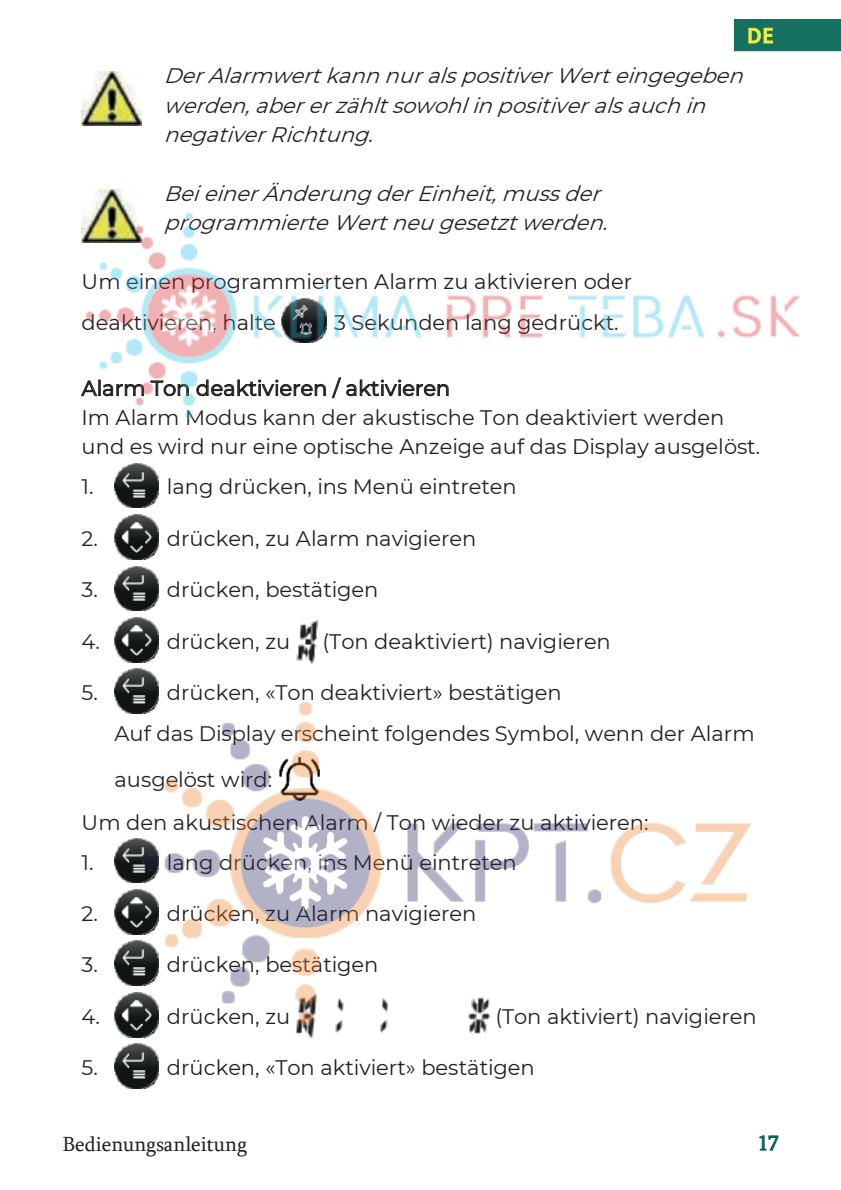
<style>
.page{position:relative;width:841px;height:1190px;background:#fff}
.page>*{position:absolute;margin:0;border:0;box-sizing:border-box;transform-origin:0 0}
.t1{font:21px/40.6px "Montserrat";color:#231f20}
.t2{font:italic 21px/29.4px "Montserrat";color:#231f20}
.t3{font:21px "Sylfaen";color:#231f20}
.t4{font:21px "Sylfaen";color:#076554}
</style>
<div class="page">
<svg style="left:759px;top:1135px;width:19px;height:16px"></svg>
<svg style="left:733px;top:20px;width:107px;height:31px;background:#27795e"></svg>
<img style="left:114px;top:463px;width:45px;height:45px">
<img style="left:114px;top:514px;width:45px;height:45px">
<img style="left:114px;top:566px;width:45px;height:44px">
<img style="left:114px;top:617px;width:45px;height:20px">
<img style="left:300px;top:619px;width:17px;height:18px">
<img style="left:81px;top:72px;width:60px;height:53px">
<img style="left:81px;top:189px;width:719px;height:230px">
<img style="left:114px;top:637px;width:638px;height:452px">
<p class="t2" style="left:164px;top:60px;width:588px">Der Alarmwert kannnur alspositiver Wert eingegeben werden, aber er zählt sowohl in positiver als auch in negativer Richtung.</p>
<p class="t2" style="left:164px;top:178px;width:453px">Bei einer Änderungder Einheit, mussder programmierte Wertneu gesetztwerden.</p>
<p class="t1" style="left:82px;top:261px;width:552px">Um einen programmierten Alarm zu aktivieren oder deaktivieren, halte</p>
<p class="t1" style="left:334px;top:301px;width:286px">3 Sekunden lang gedrückt.</p>
<p class="t1" style="left:82px;top:372px;width:680px;line-height:29.4px">Alarm Ton deaktivieren / aktivieren<br>Im Alarm Modus kann der akustische Ton deaktiviert werden und es wird nur eine optische Anzeige auf das Display ausgelöst.</p>
<p class="t1" style="left:82px;top:466px;width:14px">1.</p>
<p class="t1" style="left:167px;top:466px;width:351px">lang drücken, ins Menü eintreten</p>
<p class="t1" style="left:82px;top:517px;width:18px">2.</p>
<p class="t1" style="left:167px;top:517px;width:311px">drücken, zu Alarm navigieren</p>
<p class="t1" style="left:82px;top:569px;width:18px">3.</p>
<p class="t1" style="left:167px;top:569px;width:213px">drücken, bestätigen</p>
<p class="t1" style="left:82px;top:620px;width:20px">4.</p>
<p class="t1" style="left:167px;top:620px;width:125px">drücken, zu</p>
<p class="t1" style="left:322px;top:620px;width:290px">(Ton deaktiviert) navigieren</p>
<p class="t1" style="left:82px;top:671px;width:18px">5.</p>
<p class="t1" style="left:114px;top:671px;width:641px;text-indent:53px">drücken, «Ton deaktiviert» bestätigen<br>Auf das Display erscheint folgendes Symbol, wenn der Alarm</p>
<p class="t1" style="left:82px;top:756px;width:568px;line-height:43.4px;text-indent:33px">ausgelöst wird:<br>Um den akustischen Alarm / Ton wieder zu aktivieren:</p>
<p class="t1" style="left:82px;top:841px;width:14px">1.</p>
<p class="t1" style="left:167px;top:841px;width:351px">lang drücken, ins Menü eintreten</p>
<p class="t1" style="left:82px;top:892px;width:18px">2.</p>
<p class="t1" style="left:167px;top:892px;width:311px">drücken, zu Alarm navigieren</p>
<p class="t1" style="left:82px;top:943px;width:18px">3.</p>
<p class="t1" style="left:167px;top:943px;width:213px">drücken, bestätigen</p>
<p class="t1" style="left:82px;top:995px;width:20px">4.</p>
<p class="t1" style="left:167px;top:995px;width:125px">drücken, zu</p>
<p class="t1" style="left:495px;top:995px;width:263px">(Ton aktiviert) navigieren</p>
<p class="t1" style="left:82px;top:1046px;width:18px">5.</p>
<p class="t1" style="left:167px;top:1046px;width:369px">drücken, «Ton aktiviert» bestätigen</p>
<p class="t3" style="left:63px;top:1129px;width:186px">Bedienungsanleitung</p>
<p class="t4" style="left:757px;top:1128px;width:22px">17</p>
</div>
